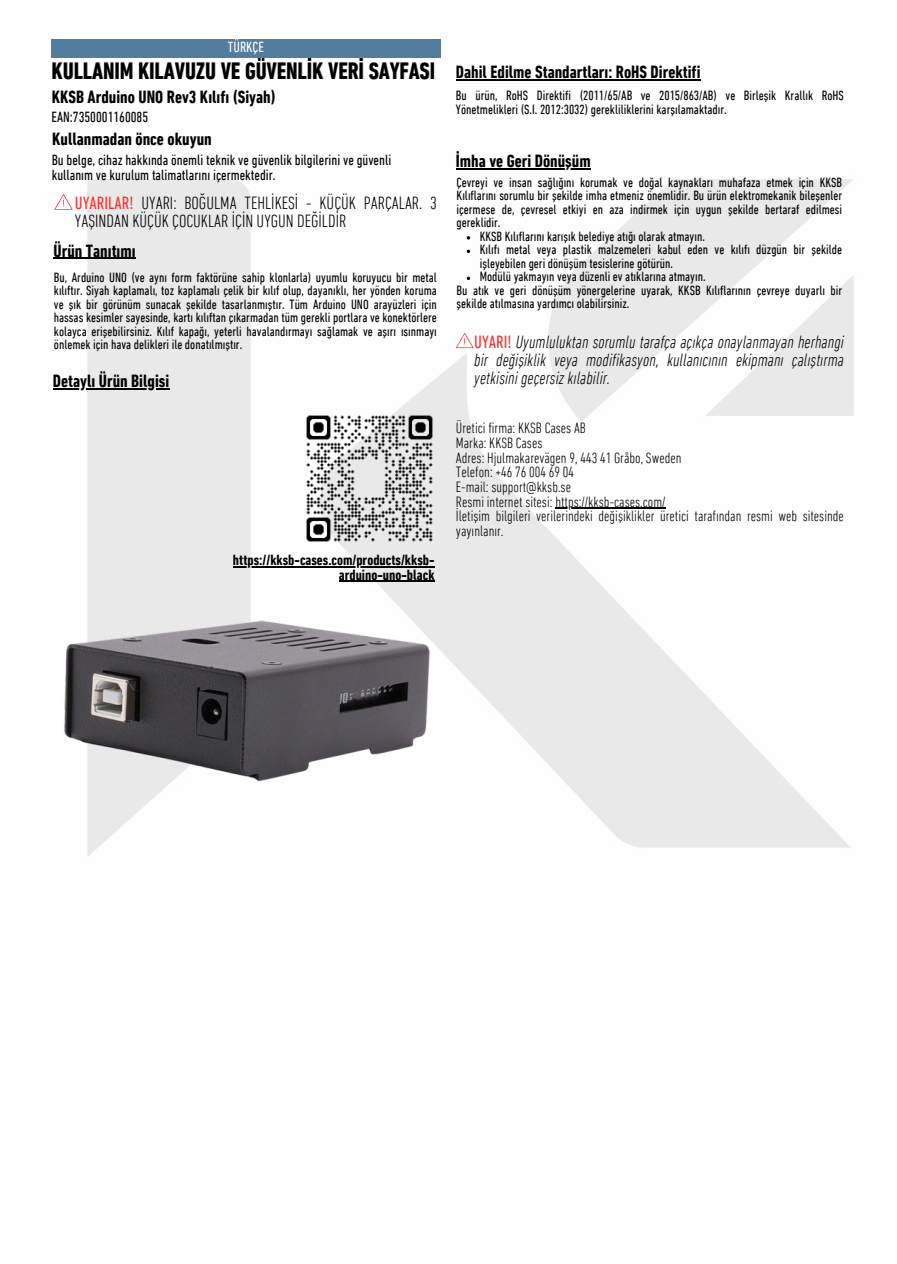
<style>
.page{position:relative;width:897px;height:1264px;background:#fff}
.page>*{position:absolute;margin:0;border:0;box-sizing:border-box;transform-origin:0 0}
.t1{font:700 condensed 24px "DIN Next LT Pro";color:#000}
.t2{font:italic 300 condensed 18px/18px "DIN Next LT Pro";color:#000;text-align:justify}
.t3{font:700 condensed 18px "DIN Next LT Pro";color:#000}
.t4{font:300 condensed 18px/18px "DIN Next LT Pro";color:#000}
.t5{font:300 condensed 15.15px "DIN Next LT Pro";color:#000}
.t6{font:condensed 15px/14.7px "DIN Next LT Pro";color:#000}
.t7{font:700 condensed 15px/14.7px "DIN Next LT Pro";color:#000;text-align:right}
.t8{font:condensed 15px "DIN Next LT Pro";color:#fff}
.t9{font:condensed 13.65px/13.5px "DIN Next LT Pro";color:#000}
.s1{font-weight:400;color:#ff3131}
.s2{font-weight:400;font-style:normal;color:#ff3131}
</style>
<div class="page">
<div style="left:52px;top:39px;width:389px;height:18px;background:#537d9f"></div>
<img style="left:63px;top:168px;width:791px;height:688px">
<img style="left:63px;top:614px;width:371px;height:173px">
<img style="left:304px;top:413px;width:130px;height:131px">
<hr style="left:233px;top:566px;width:201px;height:1px;background:#000">
<hr style="left:339px;top:580px;width:95px;height:1px;background:#000">
<hr style="left:53px;top:388px;width:116px;height:1px;background:#000">
<svg style="left:54px;top:194px;width:18px;height:16px"></svg>
<hr style="left:54px;top:258px;width:82px;height:1px;background:#000">
<svg style="left:456px;top:333px;width:17px;height:15px"></svg>
<hr style="left:456px;top:168px;width:134px;height:1px;background:#000">
<hr style="left:555px;top:508px;width:110px;height:1px;background:#000">
<hr style="left:456px;top:80px;width:244px;height:1px;background:#000">
<p class="t8" style="left:228px;top:41px;width:37px">TÜRKÇE</p>
<p class="t1" style="left:52px;top:61px;width:385px">KULLANIM KILAVUZU VE GÜVENLİK VERİ SAYFASI</p>
<h3 class="t3" style="left:52px;top:90px;width:226px">KKSB Arduino UNO Rev3 Kılıfı (Siyah)</h3>
<p class="t6" style="left:52px;top:111px;width:98px">EAN:7350001160085</p>
<p class="t3" style="left:52px;top:132px;width:161px">Kullanmadan önce okuyun</p>
<p class="t6" style="left:52px;top:154px;width:341px">Bu belge, cihaz hakkında önemli teknik ve güvenlik bilgilerini ve güvenli kullanım ve kurulum talimatlarını içermektedir.</p>
<p class="t4" style="left:75px;top:196px;width:363px"><span class="s1">UYARILAR!</span> UYARI: BOĞULMA TEHLİKESİ - KÜÇÜK PARÇALAR. 3<br>YAŞINDAN KÜÇÜK ÇOCUKLAR İÇİN UYGUN DEĞİLDİR</p>
<p class="t3" style="left:54px;top:243px;width:84px">Ürün Tanıtımı</p>
<h3 class="t9" style="left:54px;top:271px;width:384px;text-align:justify">Bu, Arduino UNO (ve aynı form faktörüne sahip klonlarla) uyumlu koruyucu bir metal kılıftır. Siyah kaplamalı, toz kaplamalı çelik bir kılıf olup, dayanıklı, her yönden koruma ve şık bir görünüm sunacak şekilde tasarlanmıştır. Tüm Arduino UNO arayüzleri için hassas kesimler sayesinde, kartı kılıftan çıkarmadan tüm gerekli portlara ve konektörlere kolayca erişebilirsiniz. Kılıf kapağı, yeterli havalandırmayı sağlamak ve aşırı ısınmayı önlemek için hava delikleri ile donatılmıştır.</h3>
<p class="t3" style="left:53px;top:374px;width:118px">Detaylı Ürün Bilgisi</p>
<h1 class="t7" style="left:233px;top:553px;width:203px">https://kksb-cases.com/products/kksb&shy;arduino-uno-black</h1>
<p class="t3" style="left:456px;top:65px;width:246px">Dahil Edilme Standartları: RoHS Direktifi</p>
<h2 class="t9" style="left:456px;top:90px;width:389px">Bu ürün, RoHS Direktifi (2011/65/AB ve 2015/863/AB) ve Birleşik Krallık RoHS<br>Yönetmelikleri (S.I. 2012:3032) gerekliliklerini karşılamaktadır.</h2>
<p class="t3" style="left:456px;top:153px;width:136px">İmha ve Geri Dönüşüm</p>
<p class="t9" style="left:456px;top:176px;width:387px;text-align:justify">Çevreyi ve insan sağlığını korumak ve doğal kaynakları muhafaza etmek için KKSB Kılıflarını sorumlu bir şekilde imha etmeniz önemlidir. Bu ürün elektromekanik bileşenler içermese de, çevresel etkiyi en aza indirmek için uygun şekilde bertaraf edilmesi gereklidir.</p>
<p class="t9" style="left:480px;top:230px;width:227px">KKSB Kılıflarını karışık belediye atığı olarak atmayın.</p>
<p class="t9" style="left:480px;top:244px;width:364px">Kılıfı metal veya plastik malzemeleri kabul eden ve kılıfı düzgün bir şekilde işleyebilen geri dönüşüm tesislerine götürün.</p>
<p class="t9" style="left:480px;top:271px;width:227px">Modülü yakmayın veya düzenli ev atıklarına atmayın.</p>
<p class="t9" style="left:456px;top:284px;width:387px">Bu atık ve geri dönüşüm yönergelerine uyarak, KKSB Kılıflarının çevreye duyarlı bir şekilde atılmasına yardımcı olabilirsiniz.</p>
<h4 class="t2" style="left:474px;top:334px;width:371px"><span class="s2">UYARI!</span> Uyumluluktan sorumlu tarafça açıkça onaylanmayan herhangi bir değişiklik veya modifikasyon, kullanıcının ekipmanı çalıştırma yetkisini geçersiz kılabilir.</h4>
<p class="t5" style="left:456px;top:422px;width:131px">Üretici firma: KKSB Cases AB</p>
<h3 class="t5" style="left:456px;top:437px;width:88px">Marka: KKSB Cases</h3>
<h5 class="t5" style="left:456px;top:451px;width:227px">Adres: Hjulmakarevägen 9, 443 41 Gråbo, Sweden</h5>
<h3 class="t5" style="left:456px;top:466px;width:120px">Telefon: +46 76 004 69 04</h3>
<p class="t5" style="left:456px;top:480px;width:117px">E-mail: support@kksb.se</p>
<p class="t5" style="left:456px;top:495px;width:211px">Resmi internet sitesi: https://kksb-cases.com/</p>
<h6 class="t5" style="left:456px;top:510px;width:389px">İletişim bilgileri verilerindeki değişiklikler üretici tarafından resmi web sitesinde</h6>
<p class="t5" style="left:456px;top:524px;width:49px">yayınlanır.</p>
</div>
